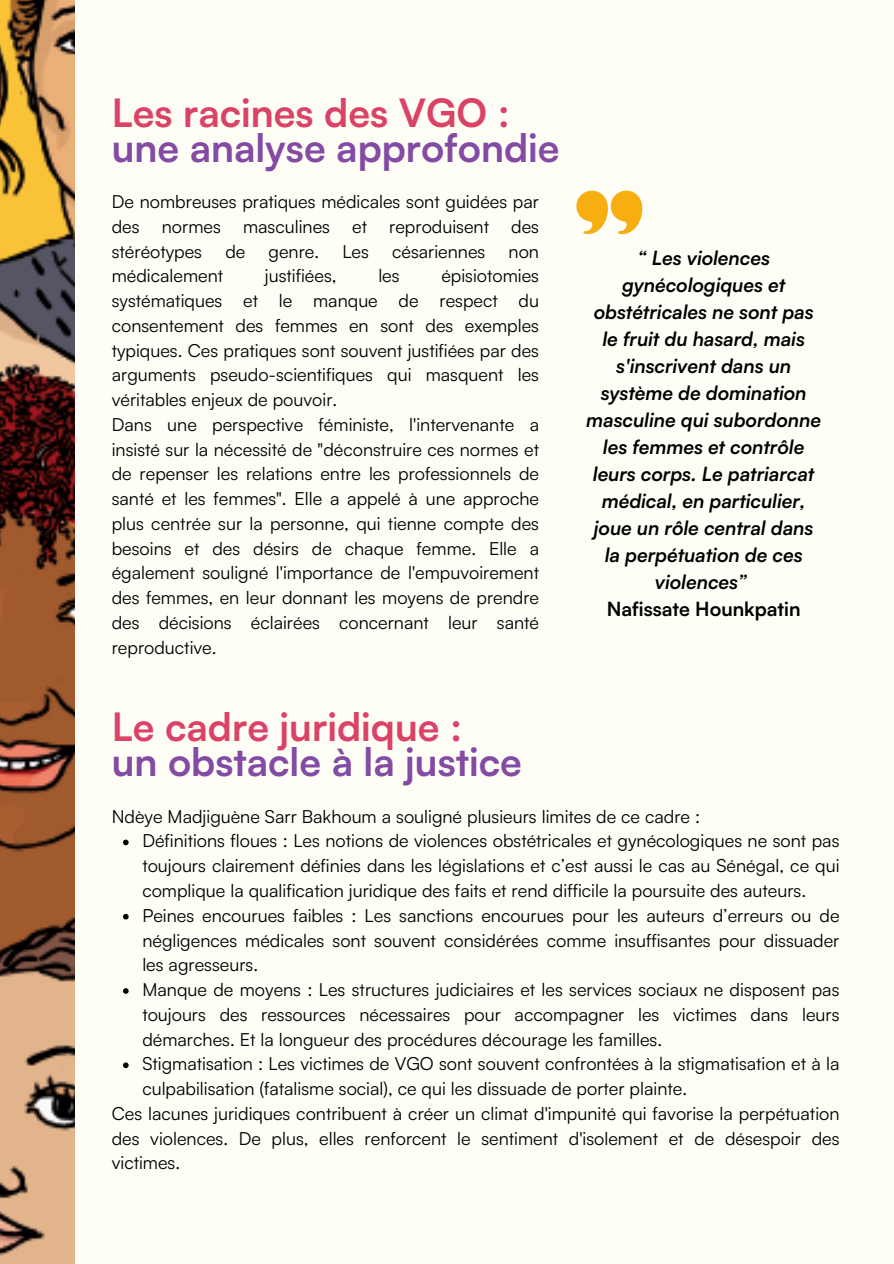
<style>
.page{position:relative;width:894px;height:1264px;background:#fff}
.page>*{position:absolute;margin:0;border:0;box-sizing:border-box;transform-origin:0 0}
.t1{font:700 39px/34.8px "Satoshi";color:#834ba4}
.t2{font:italic 700 19.5px/27px "Satoshi";color:#000;text-align:center}
.t3{font:18px/24.8px "Satoshi";color:#000;text-align:justify}
.s1{color:#da4365}
.s2{font-style:normal}
</style>
<div class="page">
<div style="left:0;top:0;width:893px;height:1263px;background:#fefef6"></div>
<img style="left:0;top:0;width:75px;height:1263px">
<svg style="left:576px;top:191px;width:66px;height:43px"></svg>
<svg style="left:123px;top:839px;width:6px;height:6px"></svg>
<svg style="left:123px;top:913px;width:6px;height:6px"></svg>
<svg style="left:123px;top:988px;width:6px;height:5px"></svg>
<svg style="left:123px;top:1062px;width:6px;height:6px"></svg>
<h1 class="t1" style="left:112px;top:94px;width:449px"><span class="s1">Les racines des VGO : </span>une analyse approfondie</h1>
<p class="t3" style="left:112px;top:189px;width:429px">De nombreuses pratiques médicales sont guidées par des normes masculines et reproduisent des stéréotypes</p>
<p class="t3" style="left:225px;top:238px;width:22px">de</p>
<p class="t3" style="left:268px;top:238px;width:52px">genre.</p>
<p class="t3" style="left:342px;top:238px;width:28px">Les</p>
<p class="t3" style="left:392px;top:238px;width:95px">césariennes</p>
<p class="t3" style="left:508px;top:238px;width:32px">non</p>
<p class="t3" style="left:112px;top:263px;width:113px">médicalement</p>
<p class="t3" style="left:265px;top:263px;width:73px">justifiées,</p>
<p class="t3" style="left:378px;top:263px;width:23px">les</p>
<p class="t3" style="left:112px;top:263px;width:429px;text-indent:329px">épisiotomies systématiques et le manque de respect du consentement des femmes en sont des exemples typiques. Ces pratiques sont souvent justifiées par des arguments pseudo-scientifiques qui masquent les véritables enjeux de pouvoir.</p>
<p class="t3" style="left:112px;top:411px;width:429px">Dans une perspective féministe, l'intervenante a insisté sur la nécessité de "déconstruire ces normes et de repenser les relations entre les professionnels de santé et les femmes". Elle a appelé à une approche plus centrée sur la personne, qui tienne compte des besoins et des désirs de chaque femme. Elle a également souligné l'importance de l'empuvoirement des femmes, en leur donnant les moyens de prendre des décisions éclairées concernant leur santé reproductive.</p>
<p class="t2" style="left:586px;top:244px;width:236px">“ Les violences gynécologiques et obstétricales ne sont pas le fruit du hasard, mais s'inscrivent dans un système de domination masculine qui subordonne les femmes et contrôle leurs corps. Le patriarcat médical, en particulier, joue un rôle central dans la perpétuation de ces violences”<br><span class="s2">Nafissate Hounkpatin</span></p>
<p class="t1" style="left:112px;top:708px;width:411px"><span class="s1">Le cadre juridique :<br></span>un obstacle à la justice</p>
<h2 class="t3" style="left:112px;top:803px;width:589px">Ndèye Madjiguène Sarr Bakhoum a souligné plusieurs limites de ce cadre :</h2>
<h1 class="t3" style="left:142px;top:828px;width:698px">Définitions floues : Les notions de violences obstétricales et gynécologiques ne sont pas toujours clairement définies dans les législations et c’est aussi le cas au Sénégal, ce qui complique la qualification juridique des faits et rend difficile la poursuite des auteurs.</h1>
<p class="t3" style="left:142px;top:902px;width:698px">Peines encourues faibles : Les sanctions encourues pour les auteurs d’erreurs ou de négligences médicales sont souvent considérées comme insuffisantes pour dissuader les agresseurs.</p>
<p class="t3" style="left:142px;top:976px;width:698px">Manque de moyens : Les structures judiciaires et les services sociaux ne disposent pas toujours des ressources nécessaires pour accompagner les victimes dans leurs démarches. Et la longueur des procédures décourage les familles.</p>
<p class="t3" style="left:142px;top:1051px;width:698px">Stigmatisation : Les victimes de VGO sont souvent confrontées à la stigmatisation et à la culpabilisation (fatalisme social), ce qui les dissuade de porter plainte.</p>
<p class="t3" style="left:112px;top:1100px;width:729px">Ces lacunes juridiques contribuent à créer un climat d'impunité qui favorise la perpétuation des violences. De plus, elles renforcent le sentiment d'isolement et de désespoir des victimes.</p>
</div>
